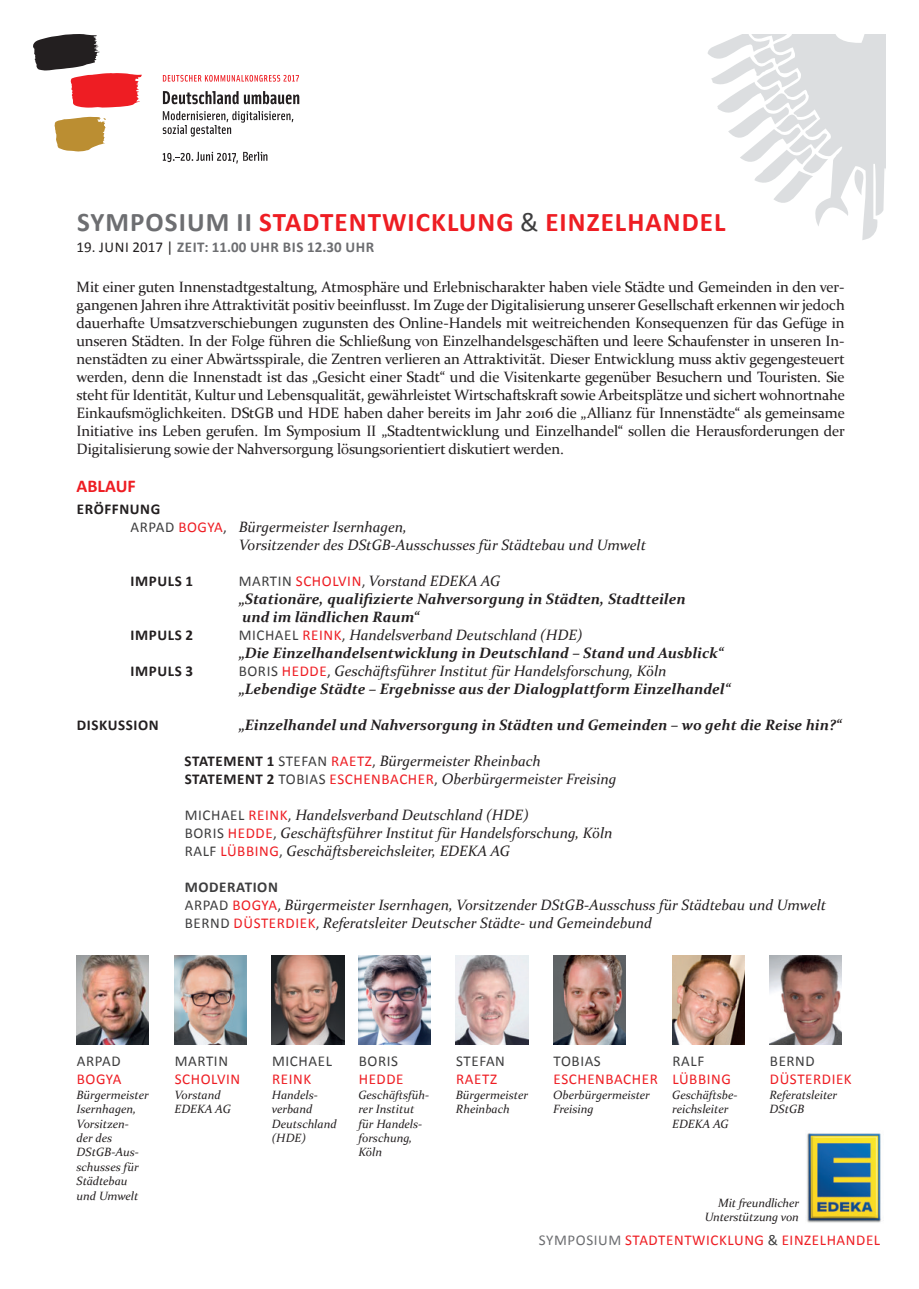
<style>
.page{position:relative;width:919px;height:1289px;background:#fff}
.page>*{position:absolute;margin:0;border:0;box-sizing:border-box;transform-origin:0 0}
.t1{font:700 27px "Calibri";letter-spacing:.04em;color:#ee1d23}
.t2{font:700 18px "Calibri";color:#ee1d23}
.t3{font:15px/18px "Constantia";letter-spacing:-.01em;color:#231f20;text-align:justify}
.t4{font:italic 15px/18px "Constantia";color:#231f20}
.t5{font:italic 700 15px/18px "Constantia";color:#231f20}
.t6{font:15px "Calibri";letter-spacing:.04em;color:#ee1d23}
.t7{font:15px "Calibri";letter-spacing:.04em;color:#3e3e3f}
.t8{font:700 15px "Calibri";letter-spacing:.04em;color:#231f20}
.t9{font:700 15px "Calibri";letter-spacing:.04em;color:#6d6e71}
.t10{font:700 15px "Calibri";letter-spacing:.04em;color:#3e3e3f}
.t11{font:italic 12px/14.4px "Constantia";color:#231f20}
.s1{color:#6d6e71}
.s2{font-weight:400;color:#3e3e3f}
.s3{font-weight:400;color:#231f20}
.s4{font-family:"Calibri";font-style:normal;color:#3e3e3f}
.s5{font-family:"Calibri";font-style:normal;color:#ee1d23}
.s6{font-family:"Calibri";font-weight:400;font-style:normal;color:#3e3e3f}
.s7{font-family:"Calibri";font-weight:400;font-style:normal;color:#ee1d23}
.s8{font-weight:400}
.s9{font-family:"Calibri";font-weight:700;font-style:normal}
.s10{color:#3e3e3f}
</style>
<div class="page">
<svg style="left:708px;top:34px;width:177px;height:206px"></svg>
<svg style="left:33px;top:34px;width:109px;height:74px"></svg>
<svg style="left:54px;top:117px;width:52px;height:35px"></svg>
<svg style="left:163px;top:75px;width:136px;height:7px"></svg>
<svg style="left:163px;top:91px;width:136px;height:13px"></svg>
<svg style="left:163px;top:111px;width:130px;height:25px"></svg>
<svg style="left:163px;top:152px;width:104px;height:12px"></svg>
<img style="left:806px;top:1133px;width:75px;height:90px">
<img style="left:77px;top:955px;width:72px;height:89px">
<img style="left:174px;top:955px;width:73px;height:89px">
<img style="left:272px;top:955px;width:72px;height:89px">
<img style="left:358px;top:955px;width:73px;height:89px">
<img style="left:456px;top:955px;width:72px;height:89px">
<img style="left:553px;top:955px;width:72px;height:89px">
<img style="left:672px;top:955px;width:72px;height:89px">
<img style="left:769px;top:955px;width:72px;height:89px">
<h1 class="t1" style="left:77px;top:209px;width:649px"><span class="s1">SYMPOSIUM II</span> STADTENTWICKLUNG <span class="s2">&amp;</span> EINZELHANDEL</h1>
<p class="t9" style="left:77px;top:240px;width:299px"><span class="s3">19. JUNI 2017 |</span> ZEIT: 11.00 UHR BIS 12.30 UHR</p>
<p class="t3" style="left:77px;top:277px;width:769px">Mit einer guten Innenstadtgestaltung, Atmosphäre und Erlebnischarakter haben viele Städte und Gemeinden in den ver&shy;gangenen Jahren ihre Attraktivität positiv beeinlusst. Im Zuge der Digitalisierung unserer Gesellschaft erkennen wir jedoch dauerhafte Umsatzverschiebungen zugunsten des Online-Handels mit weitreichenden Konsequenzen für das Gefüge in unseren Städten. In der Folge führen die Schließung von Einzelhandelsgeschäften und leere Schaufenster in unseren In&shy;nenstädten zu einer Abwärtsspirale, die Zentren verlieren an Attraktivität. Dieser Entwicklung muss aktiv gegengesteuert werden, denn die Innenstadt ist das „Gesicht einer Stadt“ und die Visitenkarte gegenüber Besuchern und Touristen. Sie steht für Identität, Kultur und Lebensqualität, gewährleistet Wirtschaftskraft sowie Arbeitsplätze und sichert wohnortnahe Einkaufsmöglichkeiten. DStGB und HDE haben daher bereits im Jahr 2016 die „Allianz für Innenstädte“ als gemeinsame Initiative ins Leben gerufen. Im Symposium II „Stadtentwicklung und Einzelhandel“ sollen die Herausforderungen der Digitalisierung sowie der Nahversorgung lösungsorientiert diskutiert werden.</p>
<p class="t2" style="left:77px;top:477px;width:61px">ABLAUF</p>
<p class="t8" style="left:77px;top:501px;width:85px">ERÖFFNUNG</p>
<p class="t4" style="left:239px;top:519px;width:409px;text-indent:-108px"><span class="s4">ARPAD</span> <span class="s5">BOGYA</span><span class="s4">,</span> Bürgermeister Isernhagen,<br>Vorsitzender des DStGB-Ausschusses für Städtebau und Umwelt</p>
<p class="t8" style="left:131px;top:573px;width:64px">IMPULS 1</p>
<p class="t5" style="left:239px;top:571px;width:448px"><span class="s6">MARTIN</span> <span class="s7">SCHOLVIN</span><span class="s6">,</span> <span class="s8">Vorstand EDEKA AG<br></span>„Stationäre, qualiizierte Nahversorgung in Städten, Stadtteilen und im ländlichen Raum“</p>
<p class="t8" style="left:131px;top:627px;width:64px">IMPULS 2</p>
<p class="t5" style="left:239px;top:627px;width:486px"><span class="s6">MICHAEL</span> <span class="s7">REINK</span><span class="s6">,</span> <span class="s8">Handelsverband Deutschland (HDE)<br></span>„Die Einzelhandelsentwicklung in Deutschland – Stand und Ausblick“</p>
<p class="t8" style="left:131px;top:663px;width:64px">IMPULS 3</p>
<p class="t5" style="left:239px;top:663px;width:493px"><span class="s6">BORIS</span> <span class="s7">HEDDE</span><span class="s6">,</span> <span class="s8">Geschäftsführer Institut für Handelsforschung, Köln </span>„Lebendige Städte – Ergebnisse aus der Dialogplattform Einzelhandel“</p>
<p class="t8" style="left:77px;top:717px;width:83px">DISKUSSION</p>
<p class="t5" style="left:239px;top:717px;width:604px">„Einzelhandel und Nahversorgung in Städten und Gemeinden – wo geht die Reise hin?“</p>
<p class="t4" style="left:185px;top:753px;width:433px"><span class="s9">STATEMENT 1</span> <span class="s4">STEFAN</span> <span class="s5">RAETZ</span><span class="s4">,</span> Bürgermeister Rheinbach<br><span class="s9">STATEMENT 2</span> <span class="s4">TOBIAS</span> <span class="s5">ESCHENBACHER</span><span class="s4">,</span> Oberbürgermeister Freising</p>
<p class="t4" style="left:185px;top:805px;width:429px"><span class="s4">MICHAEL</span> <span class="s5">REINK</span><span class="s4">,</span> Handelsverband Deutschland (HDE)<br><span class="s4">BORIS</span> <span class="s5">HEDDE</span><span class="s4">,</span> Geschäftsführer Institut für Handelsforschung, Köln<br><span class="s4">RALF</span> <span class="s5">LÜBBING</span><span class="s4">,</span> Geschäftsbereichsleiter, EDEKA AG</p>
<p class="t10" style="left:185px;top:879px;width:95px">MODERATION</p>
<p class="t4" style="left:185px;top:895px;width:643px"><span class="s4">ARPAD</span> <span class="s5">BOGYA</span><span class="s4">,</span> Bürgermeister Isernhagen, Vorsitzender DStGB-Ausschuss für Städtebau und Umwelt<br><span class="s4">BERND</span> <span class="s5">DÜSTERDIEK</span><span class="s4">,</span> Referatsleiter Deutscher Städte- und Gemeindebund</p>
<p class="t7" style="left:77px;top:1053px;width:45px">ARPAD</p>
<p class="t6" style="left:77px;top:1071px;width:46px">BOGYA</p>
<p class="t11" style="left:77px;top:1088px;width:74px">Bürgermeister<br>Isernhagen,<br>Vorsitzen-<br>der des<br>DStGB-Aus&shy;schusses für<br>Städtebau und Umwelt</p>
<p class="t7" style="left:175px;top:1053px;width:55px">MARTIN</p>
<p class="t6" style="left:175px;top:1071px;width:67px">SCHOLVIN</p>
<p class="t11" style="left:174px;top:1088px;width:58px">Vorstand<br>EDEKA AG</p>
<p class="t7" style="left:272px;top:1053px;width:61px">MICHAEL</p>
<p class="t6" style="left:272px;top:1071px;width:41px">REINK</p>
<p class="t11" style="left:272px;top:1086px;width:66px">Handels&shy;verband<br>Deutschland (HDE)</p>
<p class="t7" style="left:359px;top:1053px;width:41px">BORIS</p>
<p class="t6" style="left:359px;top:1071px;width:46px">HEDDE</p>
<p class="t11" style="left:358px;top:1088px;width:72px">Geschäftsfüh&shy;rer Institut für Handels&shy;forschung,<br>Köln</p>
<p class="t7" style="left:456px;top:1053px;width:50px">STEFAN</p>
<p class="t6" style="left:456px;top:1071px;width:42px">RAETZ</p>
<p class="t11" style="left:456px;top:1088px;width:74px">Bürgermeister<br>Rheinbach</p>
<p class="t7" style="left:553px;top:1053px;width:49px">TOBIAS</p>
<p class="t6" style="left:553px;top:1071px;width:106px">ESCHENBACHER</p>
<p class="t11" style="left:553px;top:1088px;width:98px">Oberbürgermeister<br>Freising</p>
<p class="t7" style="left:672px;top:1053px;width:33px">RALF</p>
<p class="t6" style="left:672px;top:1071px;width:60px">LÜBBING</p>
<p class="t11" style="left:672px;top:1088px;width:67px">Geschäftsbe&shy;reichsleiter<br>EDEKA AG</p>
<p class="t7" style="left:769px;top:1053px;width:46px">BERND</p>
<p class="t6" style="left:769px;top:1071px;width:83px">DÜSTERDIEK</p>
<p class="t11" style="left:769px;top:1086px;width:69px">Referatsleiter<br>DStGB</p>
<p class="t11" style="left:704px;top:1194px;width:96px;text-align:right">Mit freundlicher<br>Unterstützung von</p>
<p class="t6" style="left:539px;top:1232px;width:343px"><span class="s1">SYMPOSIUM</span> STADTENTWICKLUNG <span class="s10">&amp;</span> EINZELHANDEL</p>
</div>
